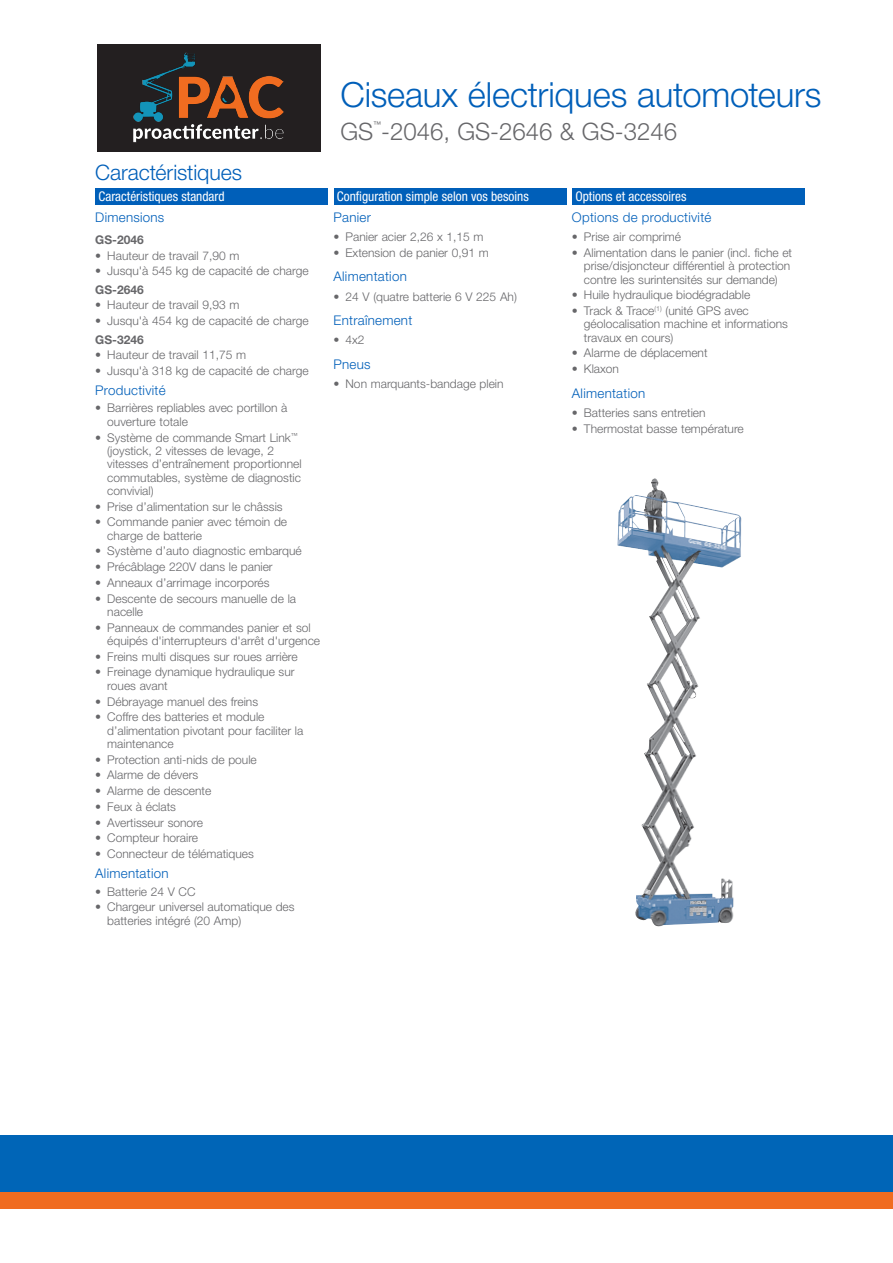
<style>
.page{position:relative;width:893px;height:1263px;background:#fff}
.page>*{position:absolute;margin:0;border:0;box-sizing:border-box;transform-origin:0 0}
.t1{font:300 34.65px "Helvetica Neue LT Std";color:#005fb9}
.t2{font:300 24px "Helvetica Neue LT Std";color:#67676a}
.t3{font:300 21.3px "Helvetica Neue LT Std";color:#005fb9}
.t4{font:300 13.35px/20.5px "Helvetica Neue LT Std";letter-spacing:.02em;color:#005fb9}
.t5{font:condensed 13.35px "Helvetica Neue LT Std";color:#fff}
.t6{font:300 12px/13.4px "Helvetica Neue LT Std";color:#67676a}
.t7{font:700 12px "Helvetica Neue LT Std";color:#67676a}
.t8{font:condensed 7.8px "Helvetica Neue LT Std";color:#67676a}
.s1{font-weight:400;font-stretch:condensed;color:#fff}
.s2{font-weight:700}
</style>
<div class="page">
<div style="left:95px;top:188px;width:233px;height:17px;background:#005fb9"></div>
<div style="left:334px;top:188px;width:232px;height:17px;background:#005fb9"></div>
<div style="left:572px;top:188px;width:233px;height:17px;background:#005fb9"></div>
<img style="left:617px;top:478px;width:125px;height:449px">
<div style="left:0;top:1135px;width:893px;height:63px;background:#0065b7"></div>
<div style="left:0;top:1193px;width:893px;height:16px;background:#f06c20"></div>
<div style="left:97px;top:44px;width:223px;height:107px;background:#231f20"></div>
<img style="left:133px;top:52px;width:151px;height:91px">
<p class="t1" style="left:340px;top:73px;width:483px">Ciseaux électriques automoteurs</p>
<p class="t2" style="left:340px;top:117px;width:338px">GS -2046, GS-2646 &amp; GS-3246</p>
<p class="t8" style="left:373px;top:120px;width:9px">™</p>
<p class="t3" style="left:95px;top:159px;width:148px">Caractéristiques</p>
<p class="t5" style="left:99px;top:189px;width:128px">Caractéristiques standard</p>
<p class="t5" style="left:337px;top:189px;width:193px">Configuration simple selon vos besoins</p>
<p class="t4" style="left:572px;top:186px;width:141px"><span class="s1">Options et accessoires<br></span>Options de productivité</p>
<p class="t6" style="left:572px;top:230px;width:111px">• Prise air comprimé</p>
<p class="t6" style="left:584px;top:246px;width:210px;text-indent:-12px">• Alimentation dans le panier (incl. fiche et prise/disjoncteur différentiel à protection contre les surintensités sur demande)</p>
<p class="t6" style="left:572px;top:288px;width:180px">• Huile hydraulique biodégradable</p>
<p class="t6" style="left:584px;top:304px;width:205px;text-indent:-12px">• Track &amp; Trace<sup>(1)</sup> (unité GPS avec géolocalisation machine et informations travaux en cours)</p>
<p class="t6" style="left:572px;top:346px;width:137px">• Alarme de déplacement</p>
<p class="t6" style="left:572px;top:362px;width:49px">• Klaxon</p>
<p class="t4" style="left:572px;top:382px;width:75px">Alimentation</p>
<p class="t6" style="left:572px;top:406px;width:135px">• Batteries sans entretien</p>
<p class="t6" style="left:572px;top:421px;width:173px">• Thermostat basse température</p>
<p class="t4" style="left:95px;top:206px;width:71px">Dimensions</p>
<p class="t7" style="left:95px;top:232px;width:50px">GS-2046</p>
<p class="t6" style="left:95px;top:248px;width:146px">• Hauteur de travail 7,90 m</p>
<p class="t6" style="left:95px;top:261px;width:215px;line-height:18.5px">• Jusqu'à 545 kg de capacité de charge<br><span class="s2">GS-2646</span></p>
<p class="t6" style="left:95px;top:298px;width:146px">• Hauteur de travail 9,93 m</p>
<p class="t6" style="left:95px;top:311px;width:215px;line-height:18.5px">• Jusqu'à 454 kg de capacité de charge<br><span class="s2">GS-3246</span></p>
<p class="t6" style="left:95px;top:348px;width:152px">• Hauteur de travail 11,75 m</p>
<p class="t6" style="left:95px;top:364px;width:215px">• Jusqu'à 318 kg de capacité de charge</p>
<p class="t4" style="left:95px;top:380px;width:72px">Productivité</p>
<p class="t6" style="left:107px;top:401px;width:182px;text-indent:-12px">• Barrières repliables avec portillon à ouverture totale</p>
<p class="t6" style="left:107px;top:430px;width:196px;text-indent:-12px">• Système de commande Smart Link<sup>™ </sup>(joystick, 2 vitesses de levage, 2 vitesses d’entraînement proportionnel commutables, système de diagnostic convivial)</p>
<p class="t6" style="left:95px;top:499px;width:189px">• Prise d’alimentation sur le châssis</p>
<p class="t6" style="left:107px;top:515px;width:181px;text-indent:-12px">• Commande panier avec témoin de charge de batterie</p>
<p class="t6" style="left:95px;top:544px;width:208px">• Système d’auto diagnostic embarqué</p>
<p class="t6" style="left:95px;top:560px;width:179px">• Précâblage 220V dans le panier</p>
<p class="t6" style="left:95px;top:576px;width:176px">• Anneaux d’arrimage incorporés</p>
<p class="t6" style="left:107px;top:591px;width:190px;text-indent:-12px">• Descente de secours manuelle de la nacelle</p>
<p class="t6" style="left:107px;top:620px;width:214px;text-indent:-12px">• Panneaux de commandes panier et sol équipés d'interrupteurs d'arrêt d'urgence</p>
<p class="t6" style="left:95px;top:649px;width:204px">• Freins multi disques sur roues arrière</p>
<p class="t6" style="left:107px;top:665px;width:189px;text-indent:-12px">• Freinage dynamique hydraulique sur roues avant</p>
<p class="t6" style="left:95px;top:694px;width:164px">• Débrayage manuel des freins</p>
<p class="t6" style="left:107px;top:710px;width:198px;text-indent:-12px">• Coffre des batteries et module d’alimentation pivotant pour faciliter la maintenance</p>
<p class="t6" style="left:95px;top:752px;width:163px">• Protection anti-nids de poule</p>
<p class="t6" style="left:95px;top:768px;width:104px">• Alarme de dévers</p>
<p class="t6" style="left:95px;top:784px;width:118px">• Alarme de descente</p>
<p class="t6" style="left:95px;top:800px;width:82px">• Feux à éclats</p>
<p class="t6" style="left:95px;top:815px;width:109px">• Avertisseur sonore</p>
<p class="t6" style="left:95px;top:831px;width:104px">• Compteur horaire</p>
<p class="t6" style="left:95px;top:847px;width:160px">• Connecteur de télématiques</p>
<p class="t4" style="left:95px;top:863px;width:75px">Alimentation</p>
<p class="t6" style="left:95px;top:884px;width:102px">• Batterie 24 V CC</p>
<p class="t6" style="left:107px;top:900px;width:189px;text-indent:-12px">• Chargeur universel automatique des batteries intégré (20 Amp)</p>
<p class="t4" style="left:334px;top:206px;width:39px">Panier</p>
<p class="t6" style="left:334px;top:230px;width:151px">• Panier acier 2,26 x 1,15 m</p>
<p class="t6" style="left:334px;top:246px;width:157px">• Extension de panier 0,91 m</p>
<p class="t4" style="left:334px;top:266px;width:75px">Alimentation</p>
<p class="t6" style="left:334px;top:289px;width:185px">• 24 V (quatre batterie 6 V 225 Ah)</p>
<p class="t4" style="left:334px;top:310px;width:80px">Entraînement</p>
<p class="t6" style="left:334px;top:333px;width:33px">• 4x2</p>
<p class="t4" style="left:334px;top:353px;width:39px">Pneus</p>
<p class="t6" style="left:334px;top:377px;width:172px">• Non marquants-bandage plein</p>
</div>
